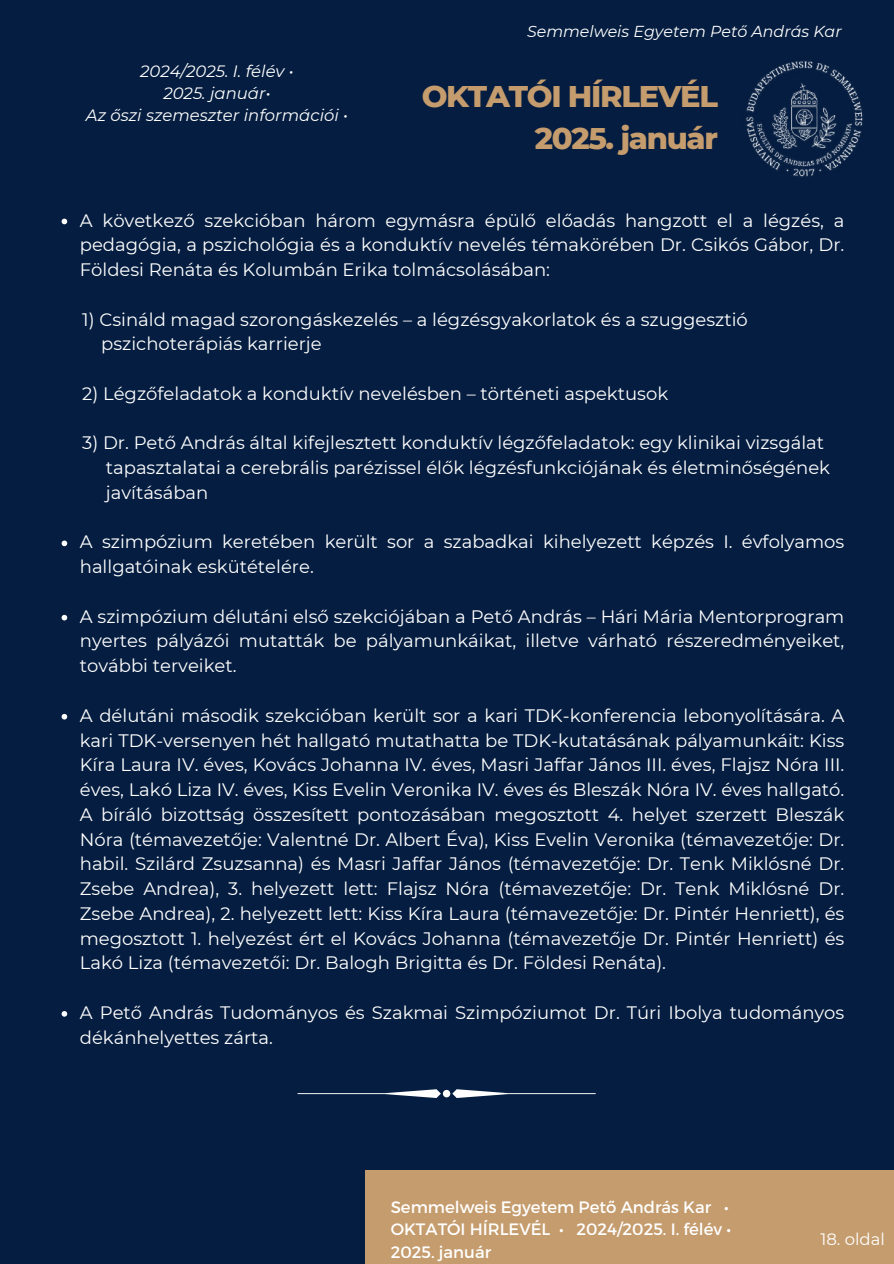
<style>
.page{position:relative;width:894px;height:1264px;background:#fff}
.page>*{position:absolute;margin:0;border:0;box-sizing:border-box;transform-origin:0 0}
.t1{font:800 30.45px/42.5px "Montserrat";letter-spacing:-.045em;color:#c59c6d;text-align:right}
.t2{font:18px/24.8px "Montserrat";color:#fff}
.t3{font:16.5px/22.5px "Montserrat";color:#fff}
.t4{font:italic 16.5px/22.4px "Montserrat";color:#fff;text-align:center}
.t5{font:italic 15.9px "Montserrat";color:#fff}
</style>
<div class="page">
<div style="left:0;top:0;width:893px;height:1263px;background:#051d40"></div>
<div style="left:365px;top:1170px;width:528px;height:93px;background:#c59c6d"></div>
<img style="left:746px;top:60px;width:117px;height:117px">
<svg style="left:62px;top:219px;width:5px;height:5px"></svg>
<svg style="left:62px;top:540px;width:5px;height:6px"></svg>
<svg style="left:62px;top:615px;width:5px;height:5px"></svg>
<svg style="left:62px;top:714px;width:5px;height:5px"></svg>
<svg style="left:62px;top:1011px;width:5px;height:5px"></svg>
<svg style="left:297px;top:1089px;width:298px;height:8px"></svg>
<p class="t4" style="left:86px;top:59px;width:263px">2024/2025. I. félév •<br>2025. január•<br>Az őszi szemeszter információi •</p>
<p class="t5" style="left:527px;top:21px;width:316px">Semmelweis Egyetem Pető András Kar</p>
<h1 class="t1" style="left:421px;top:75px;width:297px">OKTATÓI HÍRLEVÉL<br>2025. január</h1>
<p class="t2" style="left:80px;top:208px;width:765px;text-align:justify">A következő szekcióban három egymásra épülő előadás hangzott el a légzés, a pedagógia, a pszichológia és a konduktív nevelés témakörében Dr. Csikós Gábor, Dr.<br>Földesi Renáta és Kolumbán Erika tolmácsolásában:</p>
<p class="t2" style="left:101px;top:307px;width:648px;text-indent:-19px">1) Csináld magad szorongáskezelés – a légzésgyakorlatok és a szuggesztió pszichoterápiás karrierje</p>
<p class="t2" style="left:82px;top:381px;width:587px">2) Légzőfeladatok a konduktív nevelésben – történeti aspektusok</p>
<p class="t2" style="left:106px;top:430px;width:725px;text-indent:-24px">3) Dr. Pető András által kifejlesztett konduktív légzőfeladatok: egy klinikai vizsgálat tapasztalatai a cerebrális parézissel élők légzésfunkciójának és életminőségének javításában</p>
<p class="t2" style="left:80px;top:529px;width:765px">A szimpózium keretében került sor a szabadkai kihelyezett képzés I. évfolyamos hallgatóinak eskütételére.</p>
<p class="t2" style="left:80px;top:604px;width:765px;text-align:justify">A szimpózium délutáni első szekciójában a Pető András – Hári Mária Mentorprogram nyertes pályázói mutatták be pályamunkáikat, illetve várható részeredményeiket, további terveiket.</p>
<p class="t2" style="left:80px;top:703px;width:765px;text-align:justify">A délutáni második szekcióban került sor a kari TDK-konferencia lebonyolítására. A kari TDK-versenyen hét hallgató mutathatta be TDK-kutatásának pályamunkáit: Kiss Kíra Laura IV. éves, Kovács Johanna IV. éves, Masri Jaffar János III. éves, Flajsz Nóra III. éves, Lakó Liza IV. éves, Kiss Evelin Veronika IV. éves és Bleszák Nóra IV. éves hallgató.<br>A bíráló bizottság összesített pontozásában megosztott 4. helyet szerzett Bleszák Nóra (témavezetője: Valentné Dr. Albert Éva), Kiss Evelin Veronika (témavezetője: Dr. habil. Szilárd Zsuzsanna) és Masri Jaffar János (témavezetője: Dr. Tenk Miklósné Dr.<br>Zsebe Andrea), 3. helyezett lett: Flajsz Nóra (témavezetője: Dr. Tenk Miklósné Dr.<br>Zsebe Andrea), 2. helyezett lett: Kiss Kíra Laura (témavezetője: Dr. Pintér Henriett), és megosztott 1. helyezést ért el Kovács Johanna (témavezetője Dr. Pintér Henriett) és Lakó Liza (témavezetői: Dr. Balogh Brigitta és Dr. Földesi Renáta).</p>
<p class="t2" style="left:80px;top:1000px;width:765px">A Pető András Tudományos és Szakmai Szimpóziumot Dr. Túri Ibolya tudományos dékánhelyettes zárta.</p>
<p class="t3" style="left:390px;top:1194px;width:342px">Semmelweis Egyetem Pető András Kar •<br>OKTATÓI HÍRLEVÉL • 2024/2025. I. félév •<br>2025. január</p>
<p class="t3" style="left:820px;top:1227px;width:66px">18. oldal</p>
</div>
